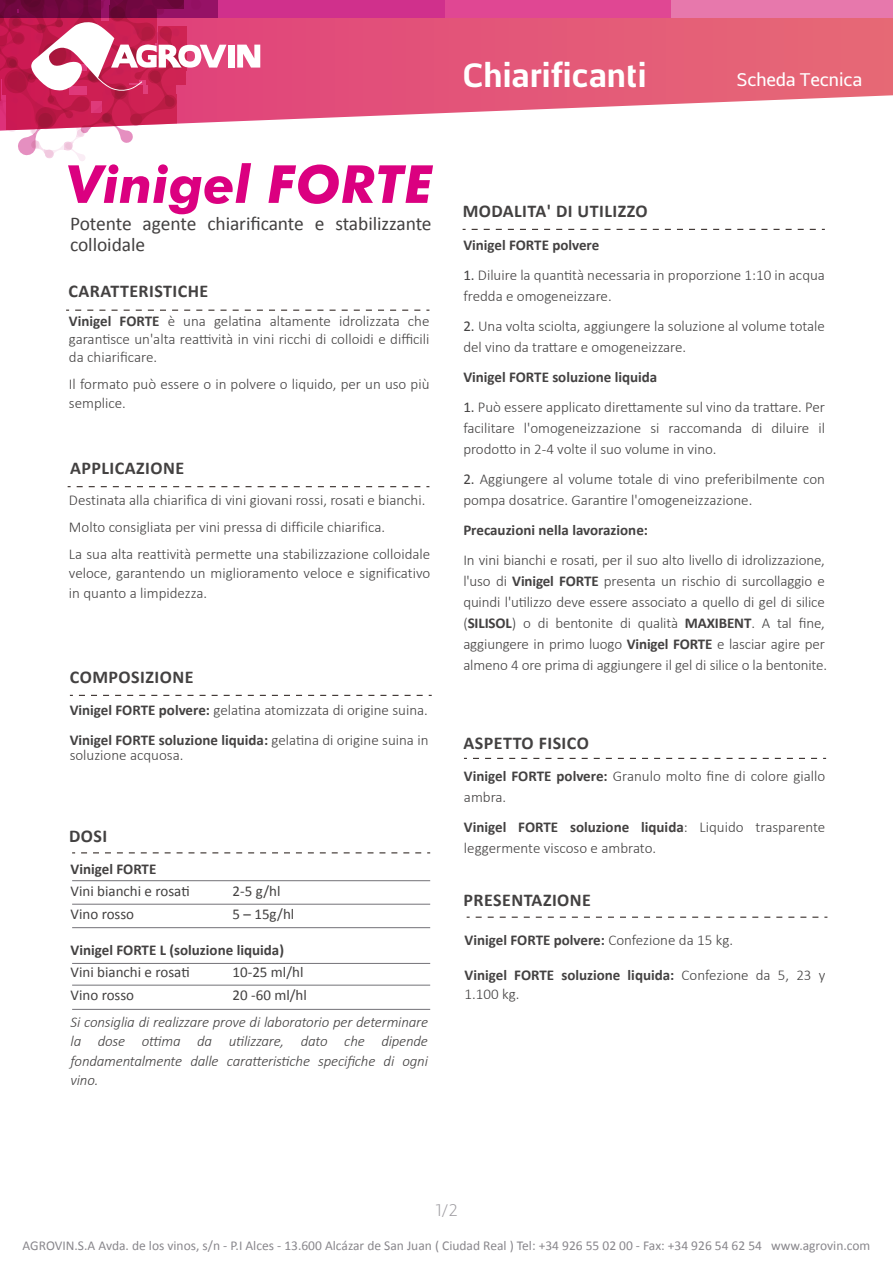
<style>
.page{position:relative;width:893px;height:1263px;background:#fff}
.page>*{position:absolute;margin:0;border:0;box-sizing:border-box;transform-origin:0 0}
.t1{font:italic 700 52.5px "Futura BT";color:#db0080}
.t2{font:700 33px "Centuma";letter-spacing:.01em;color:#fff}
.t3{font:19.5px/21px "Calibri";letter-spacing:-.005em;color:#434141}
.t4{font:700 18px "Calibri";letter-spacing:.025em;color:#434141}
.t5{font:18px "Centuma";letter-spacing:-.01em;color:#fff}
.t6{font:300 16.5px "Centuma";color:#9d9ba0}
.t7{font:300 15px/21px "Calibri";color:#434141}
.t8{font:700 15px/19.5px "Calibri";color:#434141}
.t9{font:italic 300 15px/19.5px "Calibri";letter-spacing:-.015em;color:#434141;text-align:justify}
.t10{font:15px "Calibri";color:#434141}
.t11{font:13.5px "Calibri";color:#89878c}
.s1{font-weight:700}
.s2{font-weight:400}
.s3{font-weight:300}
</style>
<div class="page">
<svg style="left:226px;top:18px;width:667px;height:104px;background:#e76d8a"></svg>
<div style="left:218px;top:0;width:227px;height:18px;background:#d0308c"></div>
<div style="left:445px;top:0;width:227px;height:18px;background:#e04793"></div>
<div style="left:672px;top:0;width:221px;height:18px;background:#e778ac"></div>
<svg style="left:75px;top:310px;width:354px;height:1px"></svg>
<svg style="left:77px;top:486px;width:352px;height:1px"></svg>
<svg style="left:473px;top:758px;width:353px;height:1px"></svg>
<svg style="left:476px;top:917px;width:351px;height:1px"></svg>
<svg style="left:79px;top:695px;width:353px;height:1px"></svg>
<svg style="left:472px;top:229px;width:353px;height:1px"></svg>
<svg style="left:81px;top:852px;width:349px;height:1px"></svg>
<hr style="left:72px;top:880px;width:358px;height:1px;background:#737277">
<hr style="left:72px;top:904px;width:358px;height:1px;background:#737277">
<hr style="left:72px;top:927px;width:358px;height:1px;background:#737277">
<hr style="left:72px;top:963px;width:358px;height:1px;background:#737277">
<hr style="left:72px;top:985px;width:358px;height:1px;background:#737277">
<hr style="left:72px;top:1009px;width:358px;height:1px;background:#737277">
<svg style="left:237px;top:45px;width:23px;height:23px"></svg>
<div style="left:229px;top:45px;width:6px;height:23px;background:#fff"></div>
<svg style="left:0;top:0;width:226px;height:161px"></svg>
<h1 class="t1" style="left:68px;top:152px;width:367px">Vinigel FORTE</h1>
<h3 class="t3" style="left:70px;top:212px;width:363px">Potente agente chiarificante e stabilizzante colloidale</h3>
<p class="t4" style="left:69px;top:280px;width:141px">CARATTERISTICHE</p>
<p class="t7" style="left:69px;top:312px;width:362px;line-height:18px;text-align:justify"><span class="s1">Vinigel FORTE</span> è una gelatina altamente idrolizzata che garantisce un'alta reattività in vini ricchi di colloidi e difficili da chiarificare.</p>
<p class="t7" style="left:69px;top:375px;width:362px;line-height:18px">Il formato può essere o in polvere o liquido, per un uso più semplice.</p>
<p class="t4" style="left:70px;top:457px;width:116px">APPLICAZIONE</p>
<p class="t7" style="left:69px;top:486px;width:363px;line-height:27px">Destinata alla chiarifica di vini giovani rossi, rosati e bianchi.<br>Molto consigliata per vini pressa di difficile chiarifica.<br>La sua alta reattività permette una stabilizzazione colloidale</p>
<p class="t7" style="left:69px;top:563px;width:363px;line-height:19.5px">veloce, garantendo un miglioramento veloce e significativo in quanto a limpidezza.</p>
<p class="t4" style="left:70px;top:665px;width:125px">COMPOSIZIONE</p>
<p class="t7" style="left:70px;top:694px;width:360px;line-height:30px"><span class="s1">Vinigel FORTE polvere:</span> gelatina atomizzata di origine suina.<br><span class="s1">Vinigel FORTE soluzione liquida:</span> gelatina di origine suina in</p>
<p class="t7" style="left:70px;top:744px;width:115px">soluzione acquosa.</p>
<p class="t4" style="left:69px;top:824px;width:40px">DOSI</p>
<p class="t8" style="left:71px;top:858px;width:87px">Vinigel FORTE</p>
<p class="t10" style="left:71px;top:882px;width:121px">Vini bianchi e rosati</p>
<p class="t10" style="left:233px;top:882px;width:49px">2-5 g/hl</p>
<p class="t10" style="left:71px;top:904px;width:65px">Vino rosso</p>
<p class="t10" style="left:233px;top:904px;width:63px">5 – 15g/hl</p>
<p class="t8" style="left:71px;top:939px;width:215px">Vinigel FORTE L (soluzione liquida)</p>
<p class="t10" style="left:71px;top:963px;width:121px">Vini bianchi e rosati</p>
<p class="t10" style="left:233px;top:963px;width:72px">10-25 ml/hl</p>
<p class="t10" style="left:71px;top:985px;width:65px">Vino rosso</p>
<p class="t10" style="left:233px;top:985px;width:76px">20 -60 ml/hl</p>
<p class="t9" style="left:71px;top:1012px;width:359px">Si consiglia di realizzare prove di laboratorio per determinare la dose ottima da utilizzare, dato che dipende fondamentalmente dalle caratteristiche specifiche di ogni vino.</p>
<h2 class="t2" style="left:463px;top:52px;width:185px">Chiarificanti</h2>
<p class="t5" style="left:736px;top:67px;width:127px">Scheda Tecnica</p>
<p class="t4" style="left:463px;top:199px;width:187px">MODALITA' DI UTILIZZO</p>
<p class="t8" style="left:463px;top:235px;width:137px">Vinigel FORTE polvere</p>
<p class="t7" style="left:463px;top:265px;width:363px"><span class="s2">1.</span> Diluire la quantità necessaria in proporzione 1:10 in acqua fredda e omogeneizzare.</p>
<p class="t7" style="left:463px;top:316px;width:363px"><span class="s2">2.</span> Una volta sciolta, aggiungere la soluzione al volume totale del vino da trattare e omogeneizzare.</p>
<p class="t8" style="left:463px;top:367px;width:195px">Vinigel FORTE soluzione liquida</p>
<p class="t7" style="left:463px;top:397px;width:363px;text-align:justify"><span class="s2">1.</span> Può essere applicato direttamente sul vino da trattare. Per facilitare l'omogeneizzazione si raccomanda di diluire il prodotto in 2-4 volte il suo volume in vino.</p>
<p class="t7" style="left:463px;top:469px;width:363px"><span class="s2">2.</span> Aggiungere al volume totale di vino preferibilmente con pompa dosatrice. Garantire l'omogeneizzazione.</p>
<p class="t8" style="left:463px;top:520px;width:186px">Precauzioni nella lavorazione:</p>
<p class="t7" style="left:463px;top:550px;width:365px">In vini bianchi e rosati, per il suo alto livello di idrolizzazione, l'uso di <span class="s1">Vinigel FORTE</span> presenta un rischio di surcollaggio e quindi l'utilizzo deve essere associato a quello di gel di silice (<span class="s1">SILISOL</span>) o di bentonite di qualità <span class="s1">MAXIBENT</span>. A tal fine, aggiungere in primo luogo <span class="s1">Vinigel FORTE</span> e lasciar agire per almeno 4 ore prima di aggiungere il gel di silice o la bentonite.</p>
<p class="t4" style="left:463px;top:731px;width:127px">ASPETTO FISICO</p>
<p class="t7" style="left:464px;top:765px;width:363px"><span class="s1">Vinigel FORTE polvere:</span> Granulo molto fine di colore giallo ambra.</p>
<p class="t7" style="left:464px;top:816px;width:363px"><span class="s1">Vinigel FORTE soluzione liquida</span>: Liquido trasparente leggermente viscoso e ambrato.</p>
<p class="t4" style="left:463px;top:889px;width:129px">PRESENTAZIONE</p>
<p class="t8" style="left:465px;top:930px;width:270px">Vinigel FORTE polvere: <span class="s3">Confezione da 15 kg.</span></p>
<p class="t8" style="left:465px;top:964px;width:362px">Vinigel FORTE soluzione liquida: <span class="s3">Confezione da 5, 23 y<br>1.100 kg.</span></p>
<p class="t6" style="left:435px;top:1198px;width:24px">1/2</p>
<p class="t11" style="left:23px;top:1237px;width:849px">AGROVIN.S.A Avda. de los vinos, s/n - P.I Alces - 13.600 Alcázar de San Juan ( Ciudad Real ) Tel: +34 926 55 02 00 - Fax: +34 926 54 62 54 www.agrovin.com</p>
</div>
